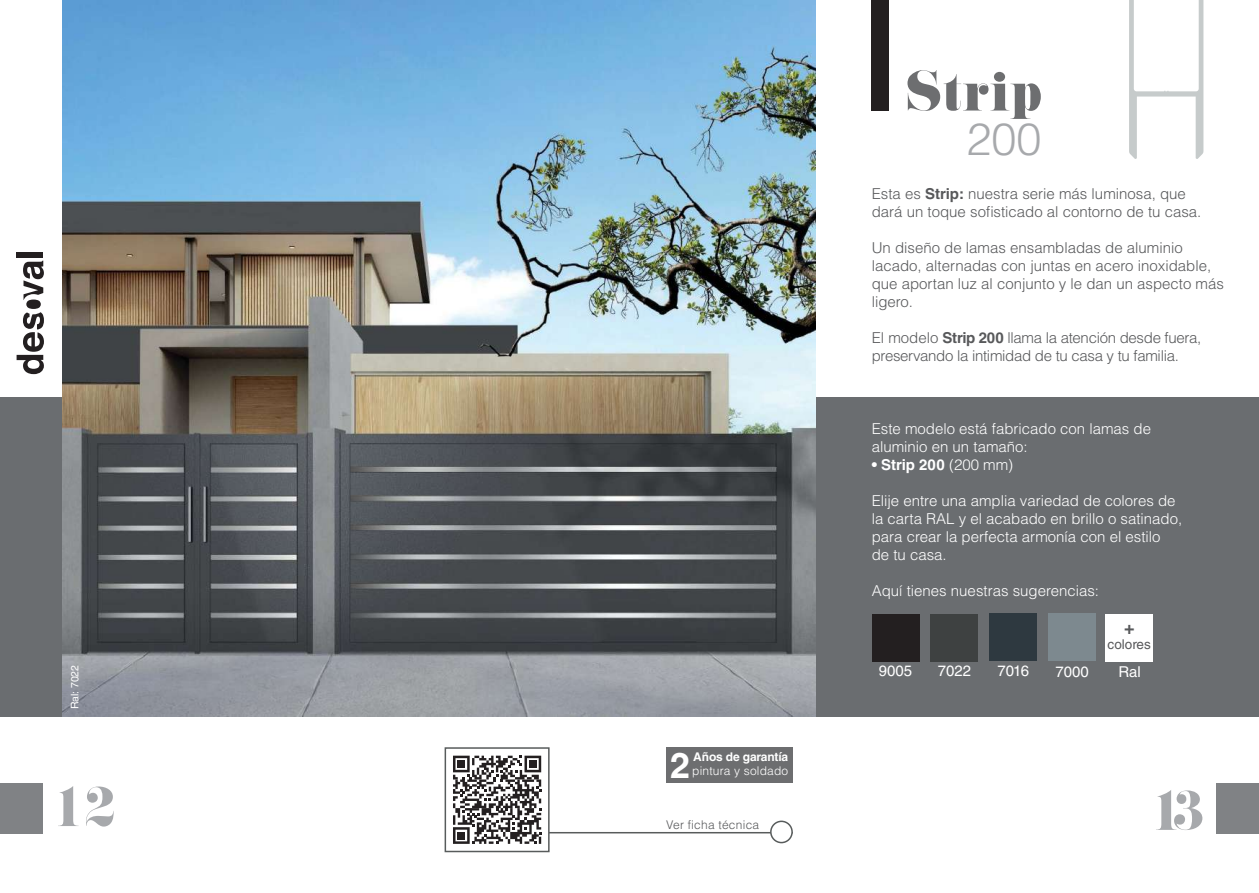
<style>
.page{position:relative;width:1259px;height:893px;background:#fff}
.page>*{position:absolute;margin:0;border:0;box-sizing:border-box;transform-origin:0 0}
.t1{font:54px "Pistilli";color:#a7a9ac}
.t2{font:51px "Pistilli";color:#6d6e70}
.t3{font:300 45px "Helvetica LT Std";color:#a7a9ac}
.t4{font:700 36px "Helvetica LT";color:#fff}
.t5{font:700 18px "Helvetica LT Std";color:#58595b}
.t6{font:300 15px/18px "Helvetica LT Std";color:#58595b}
.t7{font:300 15px/18px "Helvetica LT Std";color:#fff}
.t8{font:300 15px/18px "Helvetica LT Std";letter-spacing:-.02em;color:#58595b}
.t9{font:15px "Helvetica LT Std";color:#fff}
.t10{font:700 15px "Helvetica LT Std";color:#fff}
.t11{font:13.5px "Helvetica LT Std";color:#58595b}
.t12{font:300 12px "Helvetica LT Std";letter-spacing:.015em;color:#fff}
.t13{font:300 12px "Helvetica LT Std";letter-spacing:.02em;color:#58595b}
.t14{font:700 12px "Helvetica LT Std";letter-spacing:-.01em;color:#fff}
.t15{font:10.5px "Helvetica LT Std";color:#fff}
.s1{font-weight:700}
.s2{font-weight:300}
</style>
<div class="page">
<div style="left:0;top:783px;width:43px;height:50px;background:#808285"></div>
<div style="left:1216px;top:783px;width:43px;height:50px;background:#808285"></div>
<div style="left:0;top:397px;width:1259px;height:319px;background:#6a6d70"></div>
<img style="left:63px;top:0;width:752px;height:716px">
<div style="left:871px;top:0;width:18px;height:111px;background:#231f20"></div>
<div style="left:666px;top:747px;width:127px;height:36px;background:#6d6e70"></div>
<hr style="left:542px;top:832px;width:251px;height:1px;background:#585c5c">
<div style="left:771px;top:821px;width:21px;height:22px;background:#fff;border-radius:50%"></div>
<div style="left:770px;top:821px;width:23px;height:22px;border:2px solid #585c5c;border-radius:50%"></div>
<div style="left:445px;top:748px;width:104px;height:103px;background:#fff"></div>
<div style="left:444px;top:747px;width:105px;height:105px;border:2px solid #585c5c"></div>
<div style="left:17px;top:252px;width:26px;height:5px;background:#231f20"></div>
<svg style="left:17px;top:261px;width:27px;height:113px"></svg>
<svg style="left:1129px;top:0;width:74px;height:159px"></svg>
<div style="left:989px;top:614px;width:48px;height:47px;background:#2e3940"></div>
<div style="left:930px;top:614px;width:48px;height:47px;background:#3e4141"></div>
<div style="left:872px;top:614px;width:47px;height:47px;background:#231f20"></div>
<div style="left:1048px;top:614px;width:47px;height:47px;background:#7d898f"></div>
<div style="left:1105px;top:614px;width:48px;height:48px;background:#fff"></div>
<svg style="left:453px;top:756px;width:88px;height:88px"></svg>
<div style="left:458px;top:760px;width:7px;height:8px;background:#231f20"></div>
<div style="left:529px;top:760px;width:7px;height:8px;background:#231f20"></div>
<div style="left:458px;top:832px;width:7px;height:7px;background:#231f20"></div>
<h2 class="t2" style="left:904px;top:63px;width:140px">Strip</h2>
<h3 class="t3" style="left:966px;top:123px;width:77px">200</h3>
<p class="t6" style="left:871px;top:186px;width:331px">Esta es <span class="s1">Strip:</span> nuestra serie más luminosa, que dará un toque sofisticado al contorno de tu casa.</p>
<p class="t6" style="left:871px;top:240px;width:354px">Un diseño de lamas ensambladas de aluminio lacado, alternadas con juntas en acero inoxidable, que aportan luz al conjunto y le dan un aspecto más ligero.</p>
<p class="t8" style="left:871px;top:330px;width:331px">El modelo <span class="s1">Strip 200</span> llama la atención desde fuera, preservando la intimidad de tu casa y tu familia.</p>
<p class="t7" style="left:871px;top:422px;width:281px">Este modelo está fabricado con lamas de aluminio en un tamaño:</p>
<p class="t10" style="left:871px;top:460px;width:143px">• Strip 200 <span class="s2">(200 mm)</span></p>
<p class="t7" style="left:871px;top:494px;width:312px">Elije entre una amplia variedad de colores de la carta RAL y el acabado en brillo o satinado, para crear la perfecta armonía con el estilo<br>de tu casa.</p>
<p class="t7" style="left:871px;top:584px;width:229px">Aquí tienes nuestras sugerencias:</p>
<p class="t5" style="left:1124px;top:621px;width:12px">+</p>
<p class="t11" style="left:1107px;top:639px;width:45px">colores</p>
<p class="t15" style="left:71px;top:709px;width:46px;rotate:-90deg">Ral: 7022</p>
<p class="t9" style="left:879px;top:665px;width:35px">9005</p>
<p class="t9" style="left:937px;top:665px;width:35px">7022</p>
<p class="t9" style="left:997px;top:665px;width:33px">7016</p>
<p class="t9" style="left:1055px;top:666px;width:35px">7000</p>
<p class="t9" style="left:1118px;top:666px;width:24px">Ral</p>
<h3 class="t4" style="left:670px;top:743px;width:22px">2</h3>
<p class="t14" style="left:693px;top:752px;width:96px">Años de garantía</p>
<p class="t12" style="left:692px;top:766px;width:98px">pintura y soldado</p>
<h1 class="t1" style="left:52px;top:776px;width:67px">12</h1>
<h1 class="t1" style="left:1149px;top:780px;width:57px">13</h1>
<p class="t13" style="left:666px;top:821px;width:94px">Ver ficha técnica</p>
</div>
